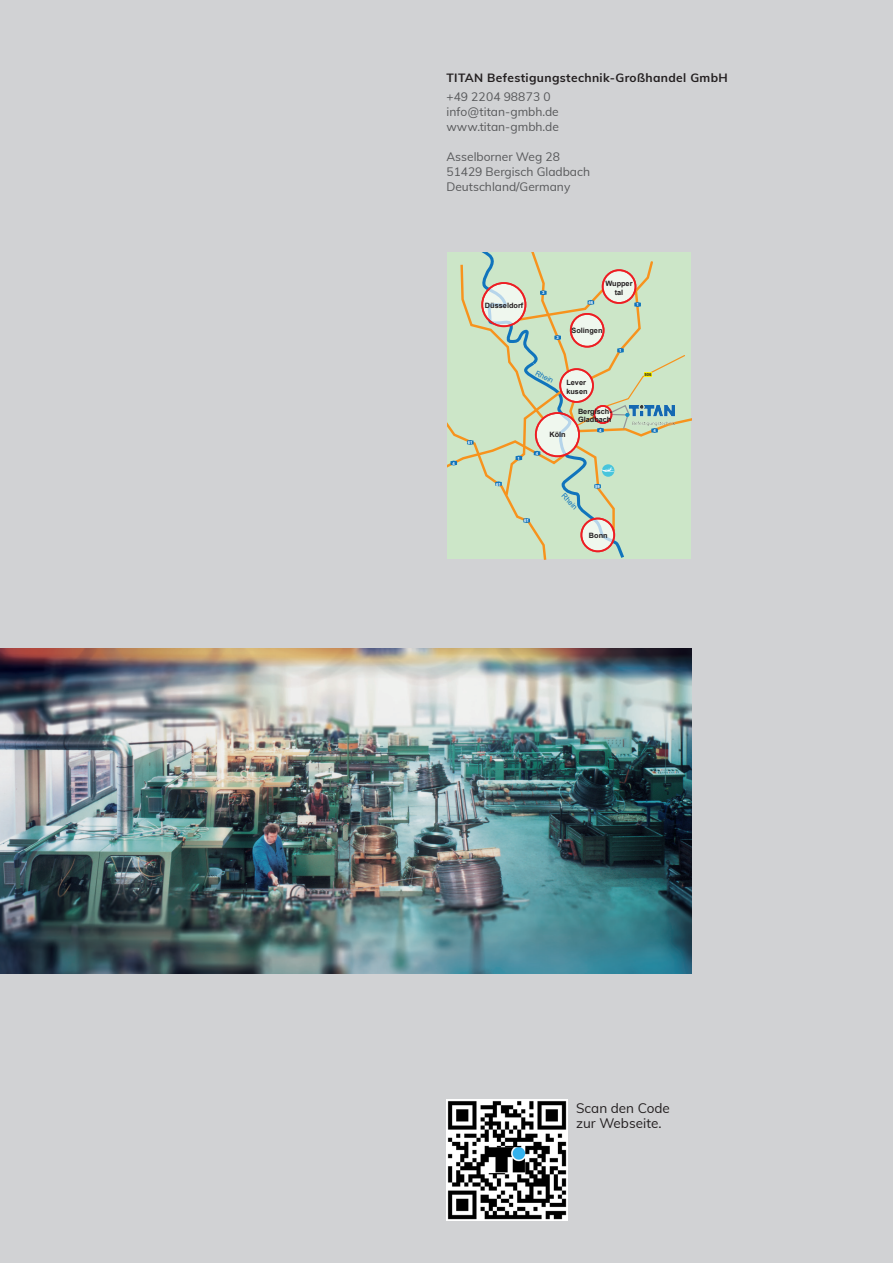
<style>
.page{position:relative;width:893px;height:1263px;background:#d1d2d4}
.page>*{position:absolute;margin:0;border:0;box-sizing:border-box;transform-origin:0 0}
.t1{font:13.5px/15px "Muli";color:#231f20}
.t2{font:12px "Muli";color:#57585a}
.t3{font:700 12px "Muli";letter-spacing:.03em;color:#231f20}
.t4{font:700 7.35px/8.9px "Arial";color:#231f20}
.t5{font:7.35px "Arial";color:#1074bc}
.t6{font:700 4.35px "Arial";color:#fff}
.t7{font:700 4.35px "Arial";color:#231f20}
</style>
<div class="page">
<img style="left:446px;top:1099px;width:122px;height:121px">
<img style="left:0;top:648px;width:691px;height:325px">
<svg style="left:447px;top:253px;width:244px;height:306px"></svg>
<p class="t3" style="left:446px;top:69px;width:283px">TITAN Befestigungstechnik-Großhandel GmbH</p>
<p class="t2" style="left:446px;top:88px;width:106px">+49 2204 98873 0</p>
<p class="t2" style="left:446px;top:103px;width:114px">info@titan-gmbh.de</p>
<p class="t2" style="left:446px;top:118px;width:114px">www.titan-gmbh.de</p>
<p class="t2" style="left:446px;top:148px;width:115px">Asselborner Weg 28</p>
<p class="t2" style="left:446px;top:163px;width:145px">51429 Bergisch Gladbach</p>
<p class="t2" style="left:446px;top:178px;width:125px">Deutschland/Germany</p>
<p class="t6" style="left:453px;top:460px;width:4px">4</p>
<p class="t6" style="left:468px;top:439px;width:6px">61</p>
<p class="t6" style="left:542px;top:290px;width:4px">3</p>
<p class="t4" style="left:605px;top:279px;width:29px;text-align:center">Wupper tal</p>
<p class="t4" style="left:485px;top:301px;width:40px">Düsseldorf</p>
<p class="t6" style="left:588px;top:299px;width:6px">46</p>
<p class="t6" style="left:636px;top:302px;width:4px">1</p>
<p class="t6" style="left:556px;top:335px;width:4px">3</p>
<p class="t4" style="left:571px;top:326px;width:32px">Solingen</p>
<p class="t6" style="left:619px;top:347px;width:4px">1</p>
<p class="t5" style="left:538px;top:368px;width:21px;rotate:27deg">Rhein</p>
<p class="t4" style="left:566px;top:378px;width:23px">Lever kusen</p>
<p class="t4" style="left:578px;top:407px;width:35px">Bergisch-<br>Gladbach</p>
<p class="t7" style="left:645px;top:371px;width:9px">506</p>
<p class="t4" style="left:549px;top:430px;width:18px">Köln</p>
<p class="t6" style="left:599px;top:427px;width:4px">4</p>
<p class="t6" style="left:653px;top:428px;width:4px">4</p>
<p class="t6" style="left:518px;top:455px;width:4px">1</p>
<p class="t6" style="left:536px;top:450px;width:4px">4</p>
<p class="t6" style="left:496px;top:481px;width:6px">61</p>
<p class="t6" style="left:595px;top:483px;width:6px">59</p>
<p class="t5" style="left:567px;top:491px;width:21px;rotate:46deg">Rhein</p>
<p class="t6" style="left:524px;top:518px;width:6px">61</p>
<p class="t4" style="left:589px;top:531px;width:20px">Bonn</p>
<p class="t1" style="left:576px;top:1100px;width:95px">Scan den Code zur Webseite.</p>
</div>
